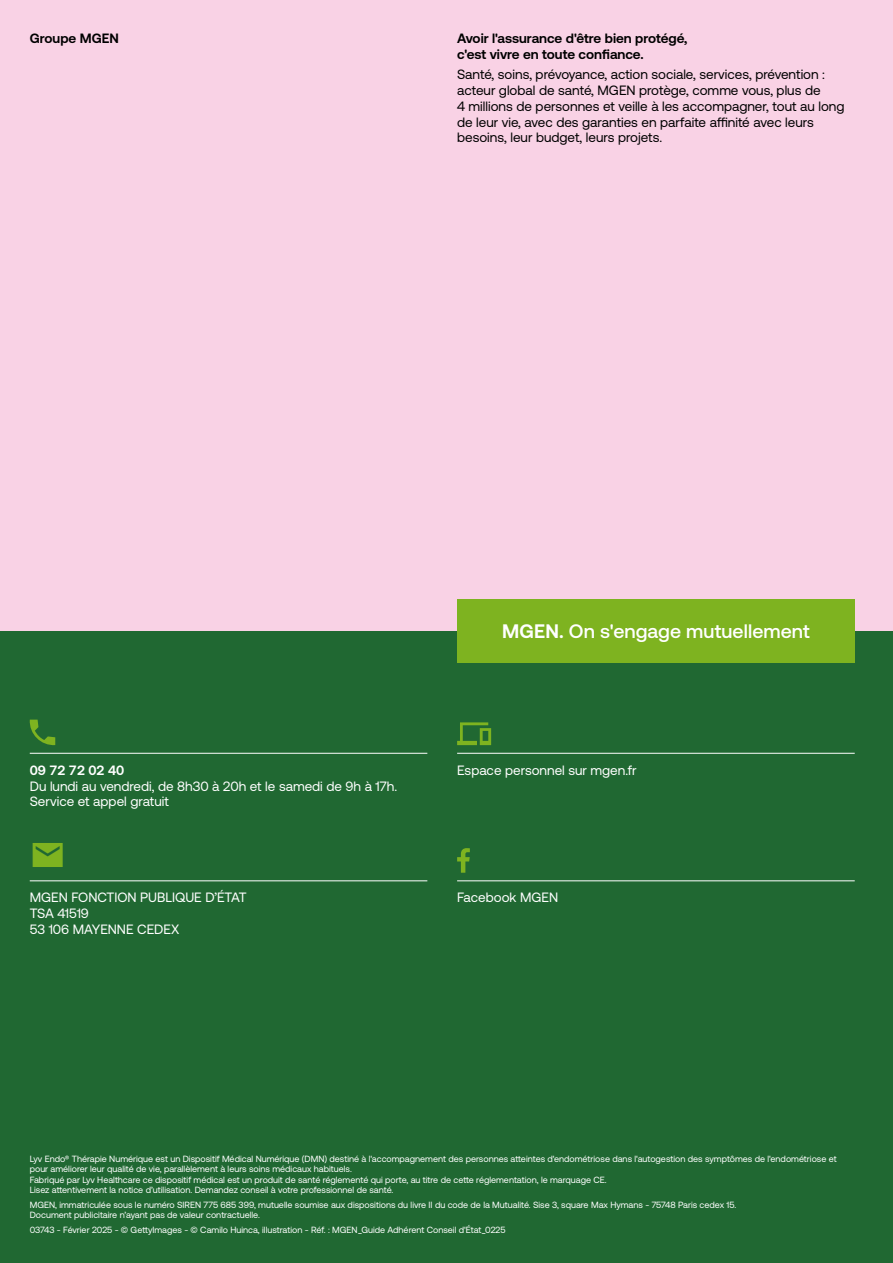
<style>
.page{position:relative;width:893px;height:1263px;background:#fff}
.page>*{position:absolute;margin:0;border:0;box-sizing:border-box;transform-origin:0 0}
.t1{font:36px "Material Icons Sharp";color:#7eb320}
.t2{font:500 19.5px "Aeonik MGEN";letter-spacing:.005em;color:#fff}
.t3{font:13.5px/15.8px "Aeonik MGEN";color:#000}
.t4{font:13.5px/15.8px "Aeonik MGEN";color:#fff}
.t5{font:700 13.5px/15.8px "Aeonik MGEN";color:#000}
.t6{font:700 13.5px "Aeonik MGEN";color:#fff}
.t7{font:9px/10.5px "Aeonik MGEN";color:#fff}
.s1{font-weight:700}
</style>
<div class="page">
<div style="left:0;top:0;width:893px;height:631px;background:#f9d2e5"></div>
<div style="left:0;top:631px;width:893px;height:632px;background:#206832"></div>
<hr style="left:30px;top:753px;width:397px;height:1px;background:#fff">
<svg style="left:30px;top:720px;width:25px;height:25px"></svg>
<hr style="left:457px;top:753px;width:398px;height:1px;background:#fff">
<svg style="left:457px;top:722px;width:34px;height:23px"></svg>
<hr style="left:457px;top:880px;width:398px;height:1px;background:#fff">
<svg style="left:457px;top:848px;width:13px;height:25px"></svg>
<div style="left:457px;top:600px;width:398px;height:63px;background:#7eb320"></div>
<hr style="left:30px;top:880px;width:397px;height:1px;background:#fff">
<h3 class="t5" style="left:30px;top:31px;width:91px">Groupe MGEN</h3>
<h3 class="t5" style="left:457px;top:31px;width:232px">Avoir l'assurance d'être bien protégé, c'est vivre en toute confiance.</h3>
<p class="t3" style="left:457px;top:67px;width:389px">Santé, soins, prévoyance, action sociale, services, prévention : acteur global de santé, MGEN protège, comme vous, plus de<br>4 millions de personnes et veille à les accompagner, tout au long de leur vie, avec des garanties en parfaite affinité avec leurs besoins, leur budget, leurs projets.</p>
<h3 class="t6" style="left:30px;top:763px;width:96px">09 72 72 02 40</h3>
<h3 class="t4" style="left:30px;top:778px;width:369px">Du lundi au vendredi, de 8h30 à 20h et le samedi de 9h à 17h.<br>Service et appel gratuit</h3>
<h1 class="t1" style="left:30px;top:839px;width:37px">●</h1>
<h3 class="t4" style="left:30px;top:890px;width:218px">MGEN FONCTION PUBLIQUE D’ÉTAT<br>TSA 41519<br>53 106 MAYENNE CEDEX</h3>
<h2 class="t2" style="left:502px;top:621px;width:309px"><span class="s1">MGEN.</span> On s'engage mutuellement</h2>
<h3 class="t4" style="left:457px;top:762px;width:181px">Espace personnel sur mgen.fr</h3>
<h3 class="t4" style="left:457px;top:890px;width:103px">Facebook MGEN</h3>
<p class="t7" style="left:30px;top:1153px;width:808px">Lyv Endo® Thérapie Numérique est un Dispositif Médical Numérique (DMN) destiné à l'accompagnement des personnes atteintes d'endométriose dans l'autogestion des symptômes de l'endométriose et pour améliorer leur qualité de vie, parallèlement à leurs soins médicaux habituels.<br>Fabriqué par Lyv Healthcare ce dispositif médical est un produit de santé réglementé qui porte, au titre de cette réglementation, le marquage CE.<br>Lisez attentivement la notice d’utilisation. Demandez conseil à votre professionnel de santé.</p>
<p class="t7" style="left:30px;top:1199px;width:708px">MGEN, immatriculée sous le numéro SIREN 775 685 399, mutuelle soumise aux dispositions du livre II du code de la Mutualité. Sise 3, square Max Hymans - 75748 Paris cedex 15.<br>Document publicitaire n’ayant pas de valeur contractuelle.</p>
<p class="t7" style="left:30px;top:1225px;width:477px">03743 - Février 2025 - © GettyImages - © Camilo Huinca, illustration - Réf. : MGEN_Guide Adhérent Conseil d'État_0225</p>
</div>
